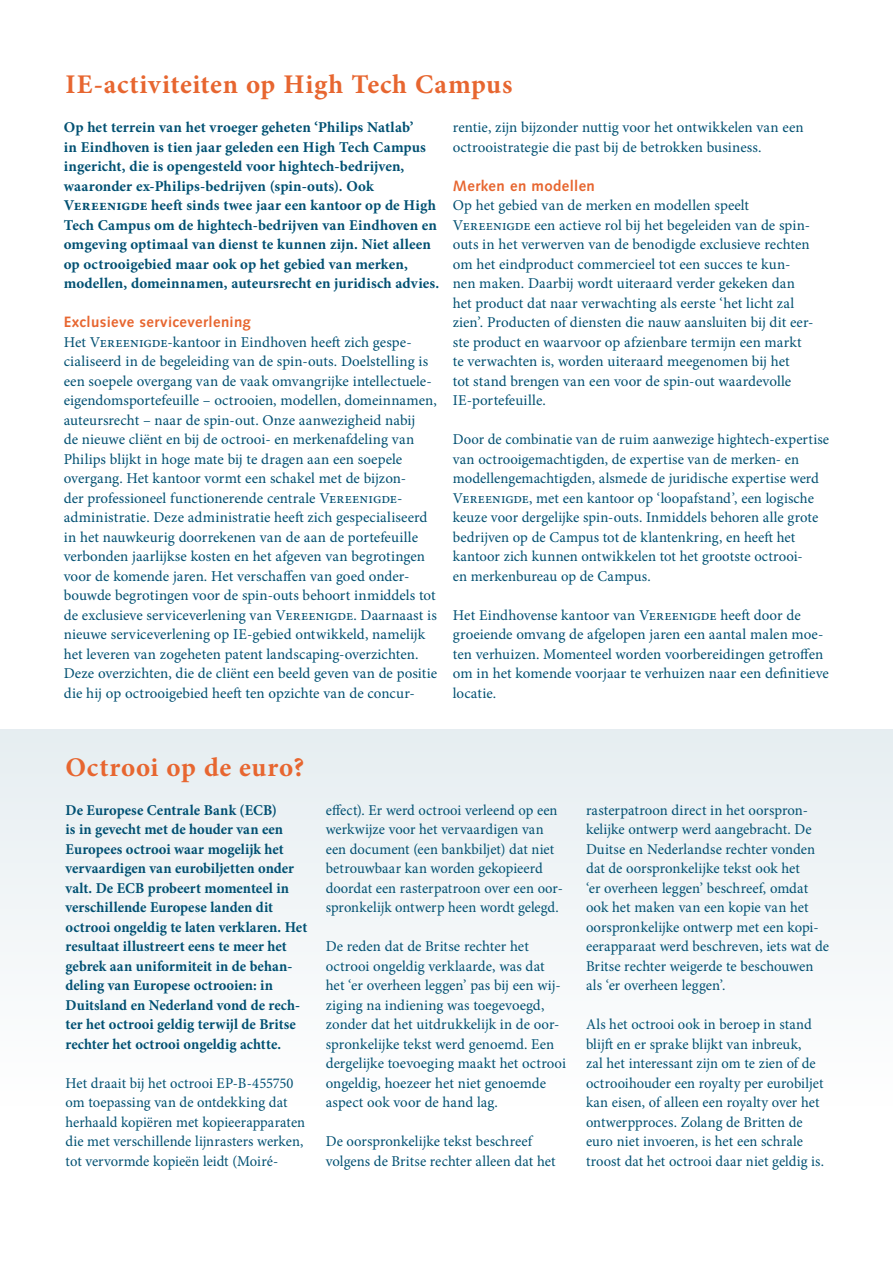
<style>
.page{position:relative;width:893px;height:1263px;background:#fff}
.page>*{position:absolute;margin:0;border:0;box-sizing:border-box;transform-origin:0 0}
.t1{font:700 27px "Minion Pro";letter-spacing:.03em;color:#e76630}
.t2{font:15px/19.5px "Minion Pro";letter-spacing:.005em;color:#005072}
.t3{font:700 15px/19.5px "Minion Pro";letter-spacing:.005em;color:#005072}
.t4{font:700 15px "Syntax LT Std";letter-spacing:.025em;color:#e76630}
</style>
<div class="page">
<div style="left:0;top:729px;width:893px;height:378px;background:#f2f6f8"></div>
<h1 class="t1" style="left:66px;top:65px;width:448px">IE-activiteiten op High Tech Campus</h1>
<p class="t3" style="left:64px;top:117px;width:377px">Op het terrein van het vroeger geheten ‘Philips Natlab’<br>in Eindhoven is tien jaar geleden een High Tech Campus ingericht, die is opengesteld voor hightech-bedrijven, waaronder ex-Philips-bedrijven (spin-outs). Ook Vereenigde heeft sinds twee jaar een kantoor op de High Tech Campus om de hightech-bedrijven van Eindhoven en omgeving optimaal van dienst te kunnen zijn. Niet alleen op octrooigebied maar ook op het gebied van merken, modellen, domeinnamen, auteursrecht en juridisch advies.</p>
<p class="t4" style="left:64px;top:313px;width:189px">Exclusieve serviceverlening</p>
<p class="t2" style="left:64px;top:332px;width:375px">Het Vereenigde-kantoor in Eindhoven heeft zich gespe&shy;cialiseerd in de begeleiding van de spin-outs. Doelstelling is een soepele overgang van de vaak omvangrijke intellectuele&shy;eigendomsportefeuille – octrooien, modellen, domeinnamen, auteursrecht – naar de spin-out. Onze aanwezigheid nabij<br>de nieuwe cliënt en bij de octrooi- en merkenafdeling van Philips blijkt in hoge mate bij te dragen aan een soepele overgang. Het kantoor vormt een schakel met de bijzon-<br>der professioneel functionerende centrale Vereenigde&shy;administratie. Deze administratie heeft zich gespecialiseerd in het nauwkeurig doorrekenen van de aan de portefeuille verbonden jaarlijkse kosten en het afgeven van begrotingen voor de komende jaren. Het verschaffen van goed onder&shy;bouwde begrotingen voor de spin-outs behoort inmiddels tot de exclusieve serviceverlening van Vereenigde. Daarnaast is nieuwe serviceverlening op IE-gebied ontwikkeld, namelijk het leveren van zogeheten patent landscaping-overzichten.<br>Deze overzichten, die de cliënt een beeld geven van de positie die hij op octrooigebied heeft ten opzichte van de concur-</p>
<p class="t2" style="left:453px;top:118px;width:352px">rentie, zijn bijzonder nuttig voor het ontwikkelen van een octrooistrategie die past bij de betrokken business.</p>
<p class="t4" style="left:453px;top:177px;width:144px">Merken en modellen</p>
<p class="t2" style="left:453px;top:196px;width:362px">Op het gebied van de merken en modellen speelt Vereenigde een actieve rol bij het begeleiden van de spin&shy;outs in het verwerven van de benodigde exclusieve rechten om het eindproduct commercieel tot een succes te kun&shy;nen maken. Daarbij wordt uiteraard verder gekeken dan het product dat naar verwachting als eerste ‘het licht zal zien’. Producten of diensten die nauw aansluiten bij dit eer&shy;ste product en waarvoor op afzienbare termijn een markt te verwachten is, worden uiteraard meegenomen bij het<br>tot stand brengen van een voor de spin-out waardevolle IE-portefeuille.</p>
<p class="t2" style="left:453px;top:430px;width:378px">Door de combinatie van de ruim aanwezige hightech-expertise van octrooigemachtigden, de expertise van de merken- en modellengemachtigden, alsmede de juridische expertise werd Vereenigde, met een kantoor op ‘loopafstand’, een logische keuze voor dergelijke spin-outs. Inmiddels behoren alle grote bedrijven op de Campus tot de klantenkring, en heeft het kantoor zich kunnen ontwikkelen tot het grootste octrooi-<br>en merkenbureau op de Campus.</p>
<p class="t2" style="left:453px;top:605px;width:377px">Het Eindhovense kantoor van Vereenigde heeft door de groeiende omvang de afgelopen jaren een aantal malen moe&shy;ten verhuizen. Momenteel worden voorbereidingen getroffen om in het komende voorjaar te verhuizen naar een definitieve locatie.</p>
<h1 class="t1" style="left:66px;top:748px;width:240px">Octrooi op de euro?</h1>
<p class="t3" style="left:66px;top:800px;width:243px">De Europese Centrale Bank (ECB)<br>is in gevecht met de houder van een Europees octrooi waar mogelijk het vervaardigen van eurobiljetten onder valt. De ECB probeert momenteel in verschillende Europese landen dit octrooi ongeldig te laten verklaren. Het resultaat illustreert eens te meer het gebrek aan uniformiteit in de behan&shy;deling van Europese octrooien: in Duitsland en Nederland vond de rech&shy;ter het octrooi geldig terwijl de Britse rechter het octrooi ongeldig achtte.</p>
<p class="t2" style="left:66px;top:1073px;width:241px">Het draait bij het octrooi EP-B-455750 om toepassing van de ontdekking dat herhaald kopiëren met kopieerapparaten die met verschillende lijnrasters werken, tot vervormde kopieën leidt (Moiré-</p>
<p class="t2" style="left:326px;top:800px;width:239px">effect). Er werd octrooi verleend op een werkwijze voor het vervaardigen van een document (een bankbiljet) dat niet betrouwbaar kan worden gekopieerd doordat een rasterpatroon over een oor&shy;spronkelijk ontwerp heen wordt gelegd.</p>
<p class="t2" style="left:326px;top:937px;width:242px">De reden dat de Britse rechter het octrooi ongeldig verklaarde, was dat het ‘er overheen leggen’ pas bij een wij&shy;ziging na indiening was toegevoegd, zonder dat het uitdrukkelijk in de oor&shy;spronkelijke tekst werd genoemd. Een dergelijke toevoeging maakt het octrooi ongeldig, hoezeer het niet genoemde aspect ook voor de hand lag.</p>
<p class="t2" style="left:326px;top:1132px;width:231px">De oorspronkelijke tekst beschreef volgens de Britse rechter alleen dat het</p>
<p class="t2" style="left:586px;top:800px;width:245px">rasterpatroon direct in het oorspron&shy;kelijke ontwerp werd aangebracht. De Duitse en Nederlandse rechter vonden dat de oorspronkelijke tekst ook het<br>‘er overheen leggen’ beschreef, omdat ook het maken van een kopie van het oorspronkelijke ontwerp met een kopi&shy;eerapparaat werd beschreven, iets wat de Britse rechter weigerde te beschouwen als ‘er overheen leggen’.</p>
<p class="t2" style="left:586px;top:1015px;width:240px">Als het octrooi ook in beroep in stand blijft en er sprake blijkt van inbreuk,<br>zal het interessant zijn om te zien of de octrooihouder een royalty per eurobiljet kan eisen, of alleen een royalty over het ontwerpproces. Zolang de Britten de euro niet invoeren, is het een schrale troost dat het octrooi daar niet geldig is.</p>
</div>
